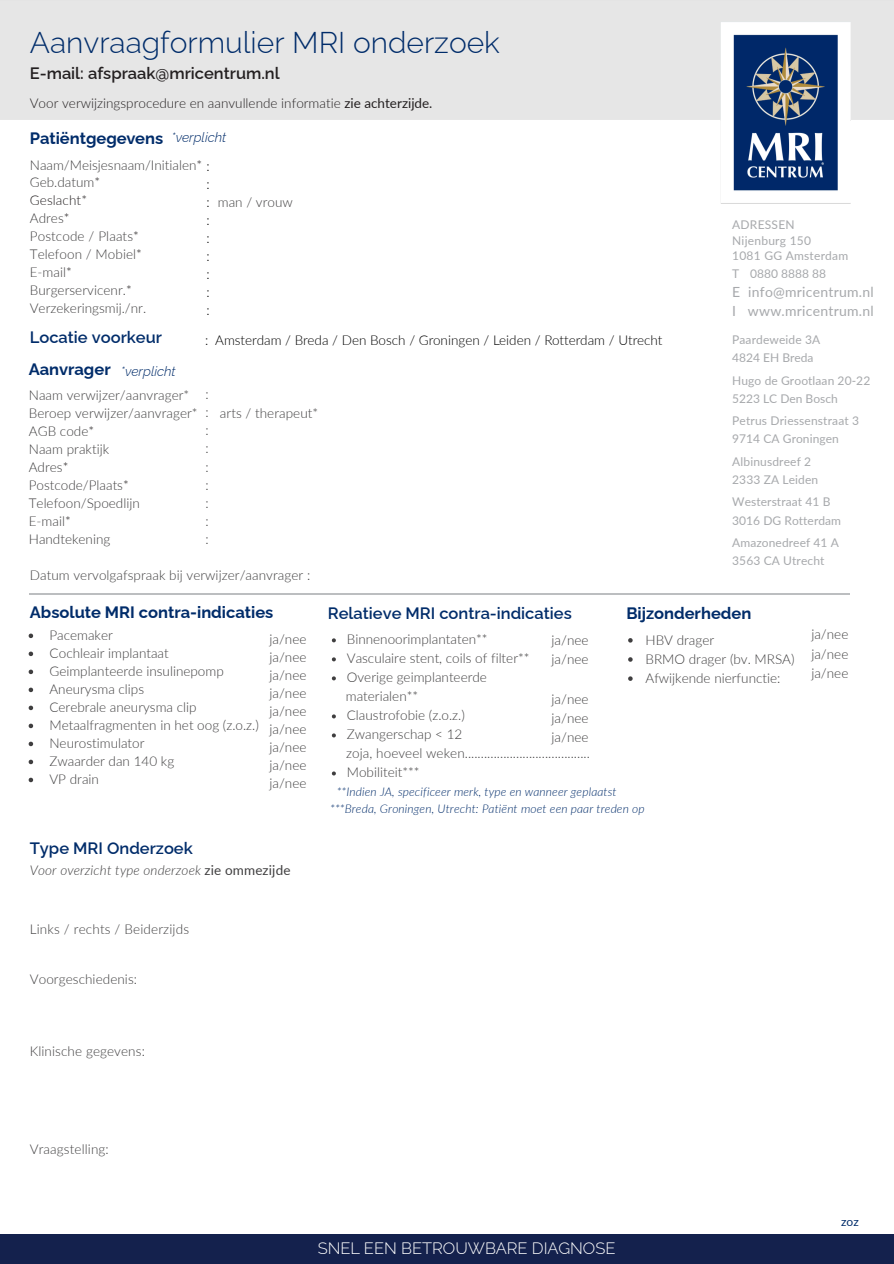
<style>
.page{position:relative;width:894px;height:1264px;background:#fff}
.page>*{position:absolute;margin:0;border:0;box-sizing:border-box;transform-origin:0 0}
.t1{font:300 30px "Raleway";color:#002c6a}
.t2{font:600 16.5px "Raleway";color:#002c6a}
.t3{font:700 16.5px "Raleway";color:#002c6a}
.t4{font:600 16.5px "Raleway";color:#231f20}
.t5{font:500 16.5px "Raleway";letter-spacing:.04em;color:#fff}
.t6{font:300 16.5px "Raleway";color:#fff}
.t7{font:600 16.5px "Raleway";color:#fff}
.t8{font:13.95px/18.6px "Lato";letter-spacing:.02em;color:#a7a9ac}
.t9{font:300 13.5px/18px "Lato";color:#3f3e3f}
.t10{font:300 13.5px "Lato";color:#000}
.t11{font:300 13.5px "Lato";color:#231f20}
.t12{font:italic 300 13.5px "Lato";letter-spacing:.01em;color:#3f3e3f}
.t13{font:italic 300 13.5px "Raleway";color:#002c6a}
.t14{font:12px/15.8px "Lato";letter-spacing:.01em;color:#a7a9ac}
.t15{font:italic 300 12px "Lato";letter-spacing:.01em;color:#002c6a}
.t16{font:12px "Lato";color:#002c6a}
.s1{font-weight:400}
.s2{color:#231f20}
.s3{color:#000}
.s4{font-weight:700;font-style:normal;font-size:16.5px}
.s5{font-weight:400;font-style:normal}
</style>
<div class="page">
<hr style="left:30px;top:593px;width:819px;height:1px;background:#bcbec0">
<img style="left:0;top:0;width:893px;height:204px">
<svg style="left:29px;top:633px;width:4px;height:5px"></svg>
<svg style="left:29px;top:651px;width:4px;height:5px"></svg>
<svg style="left:29px;top:669px;width:4px;height:5px"></svg>
<svg style="left:29px;top:687px;width:4px;height:5px"></svg>
<svg style="left:29px;top:705px;width:4px;height:5px"></svg>
<svg style="left:29px;top:723px;width:4px;height:5px"></svg>
<svg style="left:29px;top:741px;width:4px;height:5px"></svg>
<svg style="left:29px;top:759px;width:4px;height:5px"></svg>
<svg style="left:29px;top:777px;width:4px;height:5px"></svg>
<svg style="left:628px;top:638px;width:4px;height:4px"></svg>
<svg style="left:628px;top:657px;width:4px;height:4px"></svg>
<svg style="left:628px;top:676px;width:4px;height:5px"></svg>
<svg style="left:332px;top:638px;width:4px;height:4px"></svg>
<svg style="left:332px;top:657px;width:4px;height:4px"></svg>
<svg style="left:332px;top:676px;width:4px;height:4px"></svg>
<svg style="left:332px;top:714px;width:4px;height:4px"></svg>
<svg style="left:332px;top:733px;width:4px;height:4px"></svg>
<svg style="left:332px;top:771px;width:4px;height:4px"></svg>
<div style="left:0;top:1234px;width:893px;height:29px;background:#14214d"></div>
<p class="t1" style="left:30px;top:25px;width:471px">Aanvraagformulier MRI onderzoek</p>
<p class="t4" style="left:30px;top:64px;width:251px">E-mail: afspraak@mricentrum.nl</p>
<p class="t11" style="left:30px;top:94px;width:404px">Voor verwijzingsprocedure en aanvullende informatie <span class="s1">zie achterzijde.</span></p>
<h2 class="t3" style="left:30px;top:128px;width:135px">Patiëntgegevens</h2>
<p class="t13" style="left:171px;top:130px;width:56px">*verplicht</p>
<p class="t9" style="left:30px;top:156px;width:181px">Naam/Meisjesnaam/Initialen<span class="s2">*</span> <span class="s3">:</span></p>
<h4 class="t9" style="left:30px;top:173px;width:114px">Geb.datum<span class="s2">*<br>Geslacht*<br></span>Adres<span class="s2">*<br></span>Postcode / Plaats<span class="s2">*<br></span>Telefoon / Mobiel<span class="s2">*<br></span>E-mail<span class="s2">*<br></span>Burgerservicenr.<span class="s2">*</span></h4>
<p class="t9" style="left:30px;top:299px;width:118px">Verzekeringsmij./nr.</p>
<p class="t2" style="left:30px;top:327px;width:134px">Locatie voorkeur</p>
<h5 class="t10" style="left:206px;top:176px;width:5px">:</h5>
<h5 class="t10" style="left:206px;top:194px;width:5px">:</h5>
<h5 class="t10" style="left:206px;top:212px;width:5px">:</h5>
<h5 class="t10" style="left:206px;top:230px;width:5px">:</h5>
<h5 class="t10" style="left:206px;top:248px;width:5px">:</h5>
<h5 class="t10" style="left:206px;top:266px;width:5px">:</h5>
<p class="t10" style="left:206px;top:284px;width:5px">:</p>
<h4 class="t10" style="left:206px;top:302px;width:5px">:</h4>
<p class="t9" style="left:218px;top:193px;width:76px">man / vrouw</p>
<h3 class="t10" style="left:205px;top:332px;width:459px">: Amsterdam / Breda / Den Bosch / Groningen / Leiden / Rotterdam / Utrecht</h3>
<p class="t13" style="left:29px;top:363px;width:148px"><span class="s4">Aanvrager</span> *verplicht</p>
<p class="t9" style="left:29px;top:385px;width:170px">Naam verwijzer/aanvrager*<br>Beroep verwijzer/aanvrager*</p>
<p class="t9" style="left:205px;top:385px;width:5px">:</p>
<p class="t9" style="left:205px;top:403px;width:5px">:</p>
<p class="t9" style="left:205px;top:421px;width:5px">:</p>
<p class="t9" style="left:205px;top:439px;width:5px">:</p>
<h5 class="t9" style="left:205px;top:457px;width:5px">:</h5>
<h5 class="t9" style="left:205px;top:475px;width:5px">:</h5>
<h4 class="t9" style="left:205px;top:493px;width:5px">: :</h4>
<p class="t9" style="left:205px;top:529px;width:5px">:</p>
<p class="t9" style="left:30px;top:566px;width:282px">Datum vervolgafspraak bij verwijzer/aanvrager :</p>
<p class="t9" style="left:220px;top:403px;width:100px">arts / therapeut*</p>
<p class="t9" style="left:29px;top:421px;width:112px">AGB code<span class="s2">*<br></span>Naam praktijk<br>Adres<span class="s2">*<br></span>Postcode/Plaats<span class="s2">*<br></span>Telefoon/Spoedlijn<br>E-mail<span class="s2">*</span></p>
<p class="t9" style="left:29px;top:529px;width:83px">Handtekening</p>
<p class="t14" style="left:732px;top:216px;width:118px">ADRESSEN<br>Nijenburg 150<br>1081 GG Amsterdam</p>
<p class="t14" style="left:732px;top:266px;width:9px">T</p>
<p class="t14" style="left:750px;top:266px;width:77px">0880 8888 88</p>
<p class="t8" style="left:732px;top:283px;width:143px">E info@mricentrum.nl<br>I www.mricentrum.nl</p>
<p class="t14" style="left:732px;top:332px;width:89px">Paardeweide 3A</p>
<h5 class="t14" style="left:732px;top:350px;width:83px">4824 EH Breda</h5>
<h4 class="t14" style="left:732px;top:372px;width:140px">Hugo de Grootlaan 20-22</h4>
<h4 class="t14" style="left:732px;top:390px;width:107px">5223 LC Den Bosch</h4>
<p class="t14" style="left:732px;top:413px;width:128px">Petrus Driessenstraat 3</p>
<p class="t14" style="left:732px;top:431px;width:108px">9714 CA Groningen</p>
<p class="t14" style="left:732px;top:453px;width:80px">Albinusdreef 2</p>
<p class="t14" style="left:732px;top:471px;width:87px">2333 ZA Leiden</p>
<p class="t14" style="left:732px;top:494px;width:100px">Westerstraat 41 B</p>
<p class="t14" style="left:732px;top:512px;width:110px">3016 DG Rotterdam</p>
<p class="t14" style="left:732px;top:534px;width:108px">Amazonedreef 41 A</p>
<p class="t14" style="left:732px;top:552px;width:94px">3563 CA Utrecht</p>
<p class="t3" style="left:30px;top:602px;width:245px">Absolute MRI contra-indicaties</p>
<p class="t3" style="left:626px;top:603px;width:126px">Bijzonderheden</p>
<p class="t2" style="left:328px;top:603px;width:245px">Relatieve MRI contra-indicaties</p>
<h5 class="t9" style="left:49px;top:626px;width:65px">Pacemaker</h5>
<h4 class="t9" style="left:50px;top:644px;width:121px">Cochleair implantaat</h4>
<h5 class="t9" style="left:49px;top:662px;width:176px">Geimplanteerde insulinepomp</h5>
<p class="t9" style="left:49px;top:680px;width:96px">Aneurysma clips</p>
<p class="t9" style="left:49px;top:698px;width:149px">Cerebrale aneurysma clip</p>
<p class="t9" style="left:49px;top:716px;width:211px">Metaalfragmenten in het oog (z.o.z.)</p>
<p class="t9" style="left:49px;top:734px;width:97px">Neurostimulator</p>
<p class="t9" style="left:49px;top:752px;width:126px">Zwaarder dan 140 kg</p>
<p class="t9" style="left:49px;top:770px;width:51px">VP drain</p>
<p class="t9" style="left:269px;top:629px;width:38px;text-align:justify">ja/nee ja/nee ja/nee ja/nee ja/nee ja/nee ja/nee ja/nee ja/nee</p>
<h1 class="t2" style="left:30px;top:838px;width:164px">Type MRI Onderzoek</h1>
<h1 class="t12" style="left:30px;top:861px;width:262px">Voor overzicht type onderzoek <span class="s5">zie ommezijde</span></h1>
<h5 class="t9" style="left:347px;top:630px;width:142px">Binnenoorimplantaten**</h5>
<p class="t9" style="left:347px;top:649px;width:184px">Vasculaire stent, coils of filter**</p>
<p class="t9" style="left:347px;top:668px;width:142px">Overige geimplanteerde</p>
<p class="t9" style="left:346px;top:687px;width:74px">materialen**</p>
<p class="t9" style="left:347px;top:706px;width:119px">Claustrofobie (z.o.z.)</p>
<p class="t9" style="left:347px;top:725px;width:117px">Zwangerschap &lt; 12</p>
<p class="t9" style="left:346px;top:744px;width:245px">zoja, hoeveel weken.......................................</p>
<p class="t9" style="left:347px;top:763px;width:74px">Mobiliteit***</p>
<p class="t15" style="left:336px;top:783px;width:281px">**Indien JA, specificeer merk, type en wanneer geplaatst</p>
<p class="t15" style="left:330px;top:800px;width:316px">***Breda, Groningen, Utrecht: Patiënt moet een paar treden op</p>
<h5 class="t9" style="left:645px;top:630px;width:70px">HBV drager</h5>
<h5 class="t9" style="left:645px;top:649px;width:151px">BRMO drager (bv. MRSA)</h5>
<h5 class="t9" style="left:645px;top:669px;width:136px">Afwijkende nierfunctie:</h5>
<p class="t9" style="left:551px;top:630px;width:38px;line-height:19.2px">ja/nee ja/nee</p>
<p class="t9" style="left:551px;top:688px;width:38px;line-height:19.2px;text-align:justify">ja/nee ja/nee ja/nee</p>
<p class="t9" style="left:811px;top:624px;width:38px;line-height:19.2px;text-align:justify">ja/nee ja/nee ja/nee</p>
<h5 class="t9" style="left:30px;top:919px;width:161px">Links / rechts / Beiderzijds</h5>
<p class="t9" style="left:30px;top:969px;width:109px">Voorgeschiedenis:</p>
<p class="t9" style="left:30px;top:1041px;width:117px">Klinische gegevens:</p>
<p class="t9" style="left:30px;top:1140px;width:80px">Vraagstelling:</p>
<h5 class="t7" style="left:368px;top:1228px;width:156px">www.mricentrum.nl</h5>
<p class="t5" style="left:287px;top:1237px;width:320px">SNEL EEN BETROUWBARE DIAGNOSE</p>
<h5 class="t6" style="left:317px;top:1238px;width:299px">SNEL EEN BETROUWBARE DIAGNOSE</h5>
<p class="t16" style="left:840px;top:1214px;width:19px">zoz</p>
</div>
